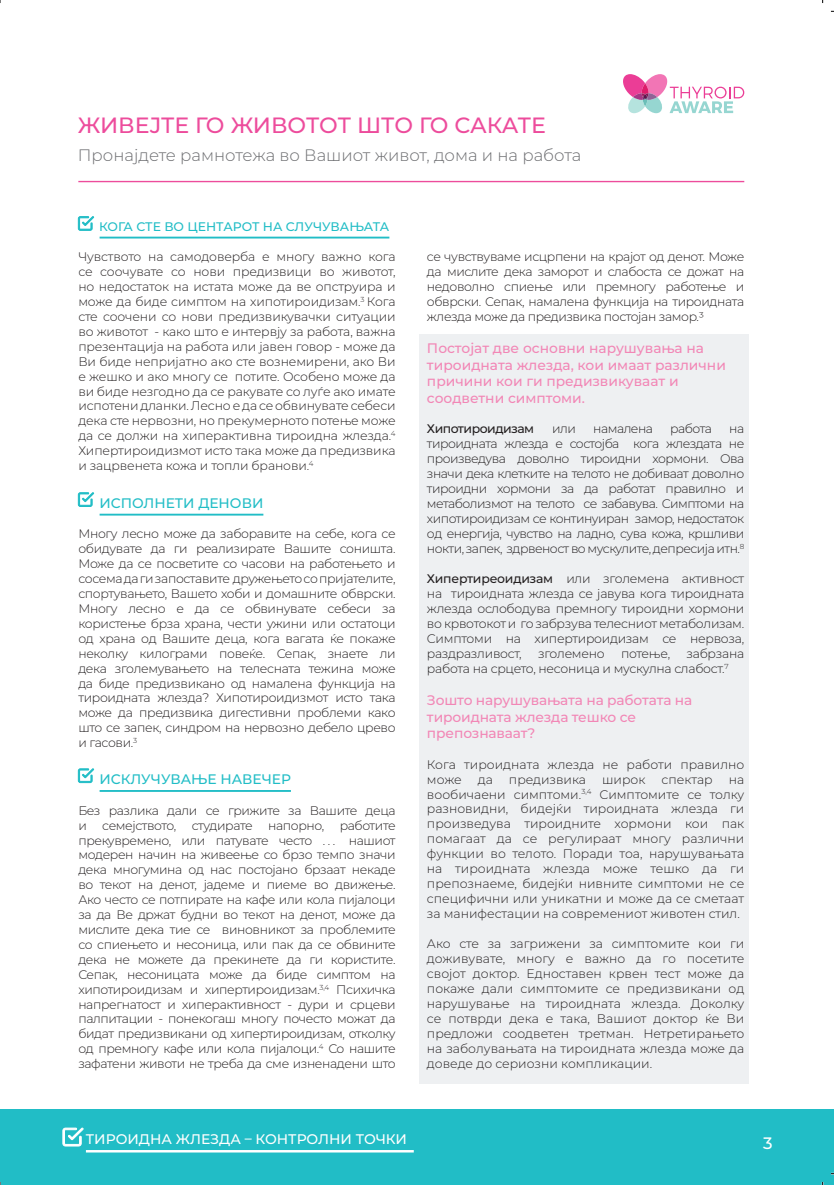
<style>
.page{position:relative;width:834px;height:1185px;background:#fff}
.page>*{position:absolute;margin:0;border:0;box-sizing:border-box;transform-origin:0 0}
.t1{font:500 22px "Montserrat";letter-spacing:-.01em;color:#ed4c9c}
.t2{font:300 16.6px "Montserrat";color:#6c6d70}
.t3{font:500 16.6px "Montserrat";color:#fff}
.t4{font:500 15px "Montserrat";color:#fff}
.t5{font:500 14px "Montserrat";color:#fff}
.t6{font:500 13.8px/16.6px "Montserrat";color:#f287b6}
.t7{font:500 13.8px "Montserrat";color:#21bdc6}
.t8{font:300 12.4px/15px "Montserrat";letter-spacing:-.02em;color:#231f20;text-align:justify}
.t9{font:300 12.4px/15px "Montserrat";color:#231f20}
.t10{font:500 12.4px "Montserrat";color:#21bdc6}
.t11{font:500 12.4px "Montserrat";letter-spacing:-.04em;color:#231f20}
.t12{font:300 12.4px "Montserrat";letter-spacing:-.04em;color:#231f20}
.s1{font-weight:500}
</style>
<div class="page">
<div style="left:419px;top:335px;width:330px;height:749px;background:#eef0f2"></div>
<hr style="left:100px;top:237px;width:289px;height:1px;background:#21bdc6">
<hr style="left:100px;top:514px;width:163px;height:2px;background:#21bdc6">
<hr style="left:100px;top:790px;width:191px;height:2px;background:#21bdc6">
<div style="left:0;top:1109px;width:833px;height:76px;background:#21bdc6"></div>
<hr style="left:78px;top:181px;width:666px;height:1px;background:#ed4c9c">
<svg style="left:623px;top:74px;width:121px;height:39px"></svg>
<svg style="left:78px;top:216px;width:16px;height:15px"></svg>
<svg style="left:78px;top:492px;width:16px;height:15px"></svg>
<svg style="left:78px;top:768px;width:16px;height:15px"></svg>
<hr style="left:86px;top:1150px;width:327px;height:2px;background:#fff">
<svg style="left:62px;top:1127px;width:22px;height:20px"></svg>
<p class="t1" style="left:78px;top:110px;width:469px">ЖИВЕЈТЕ ГО ЖИВОТОТ ШТО ГО САКАТЕ</p>
<p class="t2" style="left:78px;top:143px;width:505px">Пронајдете рамнотежа во Вашиот живот, дома и на работа</p>
<p class="t10" style="left:99px;top:218px;width:292px">КОГА СТЕ ВО ЦЕНТАРОТ НА СЛУЧУВАЊАТА</p>
<p class="t8" style="left:78px;top:249px;width:319px">Чувството на самодоверба е многу важно кога се соочувате со нови предизвици во животот, но недостаток на истата може да ве опструира и може да биде симптом на хипотироидизам.<sup>3</sup> Кога сте соочени со нови предизвикувачки ситуации во животот - како што е интервју за работа, важна презентација на работа или јавен говор - може да Ви биде непријатно ако сте вознемирени, ако Ви е жешко и ако многу се потите. Особено може да ви биде незгодно да се ракувате со луѓе ако имате испотени дланки. Лесно е да се обвинувате себеси дека сте нервозни, но прекумерното потење може да се должи на хиперактивна тироидна жлезда.<sup>4<br></sup>Хипертироидизмот исто така може да предизвика и зацрвенета кожа и топли бранови.<sup>4</sup></p>
<p class="t7" style="left:99px;top:493px;width:165px">ИСПОЛНЕТИ ДЕНОВИ</p>
<p class="t8" style="left:78px;top:526px;width:319px">Многу лесно може да заборавите на себе, кога се обидувате да ги реализирате Вашите соништа.<br>Може да се посветите со часови на работењето и сосема да ги запоставите дружењето со пријателите, спортувањето, Вашето хоби и домашните обврски.<br>Многу лесно е да се обвинувате себеси за користење брза храна, чести ужини или остатоци од храна од Вашите деца, кога вагата ќе покаже неколку килограми повеќе. Сепак, знаете ли дека зголемувањето на телесната тежина може да биде предизвикано од намалена функција на тироидната жлезда? Хипотироидизмот исто така може да предизвика дигестивни проблеми како што се запек, синдром на нервозно дебело црево и гасови.<sup>3</sup></p>
<p class="t7" style="left:99px;top:770px;width:193px">ИСКЛУЧУВАЊЕ НАВЕЧЕР</p>
<p class="t8" style="left:78px;top:802px;width:319px">Без разлика дали се грижите за Вашите деца и семејството, студирате напорно, работите прекувремено, или патувате често . . . нашиот модерен начин на живеење со брзо темпо значи дека многумина од нас постојано брзаат некаде во текот на денот, јадеме и пиеме во движење.<br>Ако често се потпирате на кафе или кола пијалоци за да Ве држат будни во текот на денот, може да мислите дека тие се виновникот за проблемите со спиењето и несоница, или пак да се обвините дека не можете да прекинете да ги користите.<br>Сепак, несоницата може да биде симптом на хипотироидизам и хипертироидизам.<sup>3,4</sup> Психичка напрегнатост и хиперактивност - дури и срцеви палпитации - понекогаш многу почесто можат да бидат предизвикани од хипертироидизам, отколку од премногу кафе или кола пијалоци.<sup>4</sup> Со нашите зафатени животи не треба да сме изненадени што</p>
<p class="t8" style="left:427px;top:249px;width:319px">се чувствуваме исцрпени на крајот од денот. Може да мислите дека заморот и слабоста се дожат на недоволно спиење или премногу работење и обврски. Сепак, намалена функција на тироидната жлезда може да предизвика постојан замор.3</p>
<p class="t6" style="left:427px;top:339px;width:300px">Постојат две основни нарушувања на тироидната жлезда, кои имаат различни причини кои ги предизвикуваат и соодветни симптоми.</p>
<p class="t11" style="left:427px;top:420px;width:109px">Хипотироидизам</p>
<p class="t8" style="left:552px;top:421px;width:25px">или</p>
<p class="t12" style="left:593px;top:421px;width:61px">намалена</p>
<p class="t8" style="left:670px;top:421px;width:43px">работа</p>
<p class="t8" style="left:427px;top:421px;width:319px;text-indent:302px">на тироидната жлезда е состојба кога жлездата не произведува доволно тироидни хормони. Ова значи дека клетките на телото не добиваат доволно тироидни хормони за да работат правилно и метаболизмот на телото се забавува. Симптоми на хипотироидизам се континуиран замор, недостаток од енергија, чувство на ладно, сува кожа, кршливи нокти, запек, здрвеност во мускулите, депресија итн.<sup>8</sup></p>
<p class="t8" style="left:427px;top:571px;width:319px"><span class="s1">Хипертиреоидизам</span> или зголемена активност на тироидната жлезда се јавува кога тироидната жлезда ослободува премногу тироидни хормони во крвотокот и го забрзува телесниот метаболизам.<br>Симптоми на хипертироидизам се нервоза, раздразливост,</p>
<p class="t8" style="left:427px;top:646px;width:319px;text-indent:259px">забрзана работа на срцето, несоница и мускулна слабост.<sup>7</sup></p>
<p class="t6" style="left:427px;top:691px;width:267px">Зошто нарушувањата на работата на тироидната жлезда тешко се препознаваат?</p>
<p class="t9" style="left:427px;top:756px;width:319px">Кога тироидната жлезда не работи правилно може</p>
<p class="t8" style="left:538px;top:646px;width:68px">зголемено</p>
<p class="t8" style="left:621px;top:646px;width:51px">потење,</p>
<p class="t8" style="left:477px;top:771px;width:17px">да</p>
<p class="t9" style="left:509px;top:771px;width:79px">предизвика</p>
<p class="t8" style="left:602px;top:771px;width:45px">широк</p>
<p class="t9" style="left:661px;top:771px;width:53px">спектар</p>
<p class="t8" style="left:427px;top:771px;width:319px;text-indent:302px">на вообичаени симптоми.<sup>3,4</sup> Симптомите се толку разновидни, бидејќи тироидната жлезда ги произведува тироидните хормони кои пак помагаат да се регулираат многу различни функции во телото. Поради тоа, нарушувањата на тироидната жлезда може тешко да ги препознаеме, бидејќи нивните симптоми не се специфични или уникатни и може да се сметаат за манифестации на современиот животен стил.</p>
<p class="t8" style="left:427px;top:936px;width:319px">Ако сте за загрижени за симптомите кои ги доживувате, многу е важно да го посетите својот доктор. Едноставен крвен тест може да покаже дали симптомите се предизвикани од нарушување на тироидната жлезда. Доколку се потврди дека е така, Вашиот доктор ќе Ви предложи соодветен третман. Нетретирањето на заболувањата на тироидната жлезда може да доведе до сериозни компликации.</p>
<p class="t5" style="left:86px;top:1130px;width:322px">ТИРОИДНА ЖЛЕЗДА – КОНТРОЛНИ ТОЧКИ</p>
<p class="t4" style="left:86px;top:1133px;width:188px">THYROID CHECKPOINTS</p>
<p class="t3" style="left:763px;top:1132px;width:11px">3</p>
</div>
